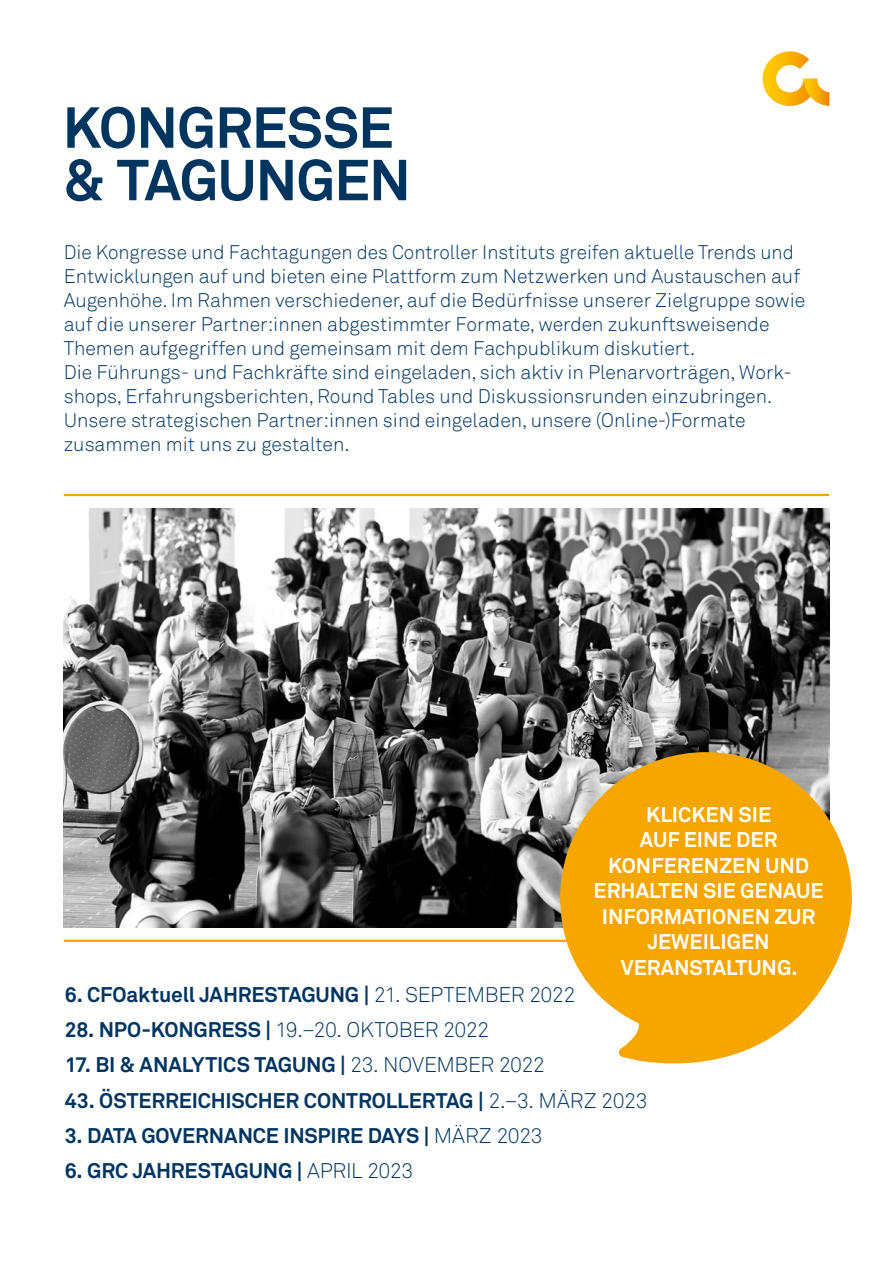
<style>
.page{position:relative;width:893px;height:1263px;background:#fff}
.page>*{position:absolute;margin:0;border:0;box-sizing:border-box;transform-origin:0 0}
.t1{font:700 57px/52.5px "Akkurat Pro";letter-spacing:-.02em;color:#003560}
.t2{font:700 21px "Akkurat Pro";letter-spacing:-.01em;color:#003560}
.t3{font:700 21px/25.5px "Akkurat Pro";color:#fff;text-align:center}
.t4{font:21px "Akkurat Light Pro";letter-spacing:-.02em;color:#003560}
.t5{font:19.5px/24px "Akkurat Light Pro";color:#003560}
.s1{font-family:"Akkurat Light Pro";font-weight:400}
.s2{font-family:"Akkurat Pro";font-weight:700}
</style>
<div class="page">
<hr style="left:64px;top:940px;width:765px;height:2px;background:#f7a600">
<hr style="left:64px;top:494px;width:765px;height:2px;background:#f7a600">
<img style="left:64px;top:508px;width:765px;height:419px">
<svg style="left:560px;top:752px;width:292px;height:312px;fill:#f7a600"></svg>
<svg style="left:762px;top:51px;width:67px;height:55px"></svg>
<h1 class="t1" style="left:63px;top:102px;width:350px">KONGRESSE &amp; TAGUNGEN</h1>
<p class="t5" style="left:64px;top:240px;width:743px">Die Kongresse und Fachtagungen des Controller Instituts greifen aktuelle Trends und Entwicklungen auf und bieten eine Plattform zum Netzwerken und Austauschen auf Augenhöhe. Im Rahmen verschiedener, auf die Bedürfnisse unserer Zielgruppe sowie auf die unserer Partner:innen abgestimmter Formate, werden zukunftsweisende Themen aufgegriffen und gemeinsam mit dem Fachpublikum diskutiert.<br>Die Führungs- und Fachkräfte sind eingeladen, sich aktiv in Plenarvorträgen, Work&shy;shops, Erfahrungsberichten, Round Tables und Diskussionsrunden einzubringen.<br>Unsere strategischen Partner:innen sind eingeladen, unsere (Online-)Formate zusammen mit uns zu gestalten.</p>
<p class="t3" style="left:594px;top:802px;width:232px">KLICKEN SIE<br>AUF EINE DER<br>KONFERENZEN UND<br>ERHALTEN SIE GENAUE<br>INFORMATIONEN ZUR<br>JEWEILIGEN<br>VERANSTALTUNG.</p>
<p class="t2" style="left:65px;top:981px;width:512px">6. CFOaktuell JAHRESTAGUNG | <span class="s1">21. SEPTEMBER 2022</span></p>
<p class="t4" style="left:65px;top:1017px;width:426px"><span class="s2">28. NPO-KONGRESS |</span> 19.–20. OKTOBER 2022</p>
<p class="t2" style="left:65px;top:1052px;width:481px">17. BI &amp; ANALYTICS TAGUNG | <span class="s1">23. NOVEMBER 2022</span></p>
<p class="t2" style="left:65px;top:1087px;width:584px">43. ÖSTERREICHISCHER CONTROLLERTAG | <span class="s1">2.–3. MÄRZ 2023</span></p>
<p class="t2" style="left:65px;top:1122px;width:479px">3. DATA GOVERNANCE INSPIRE DAYS | <span class="s1">MÄRZ 2023</span></p>
<p class="t2" style="left:65px;top:1158px;width:350px">6. GRC JAHRESTAGUNG | <span class="s1">APRIL 2023</span></p>
</div>
